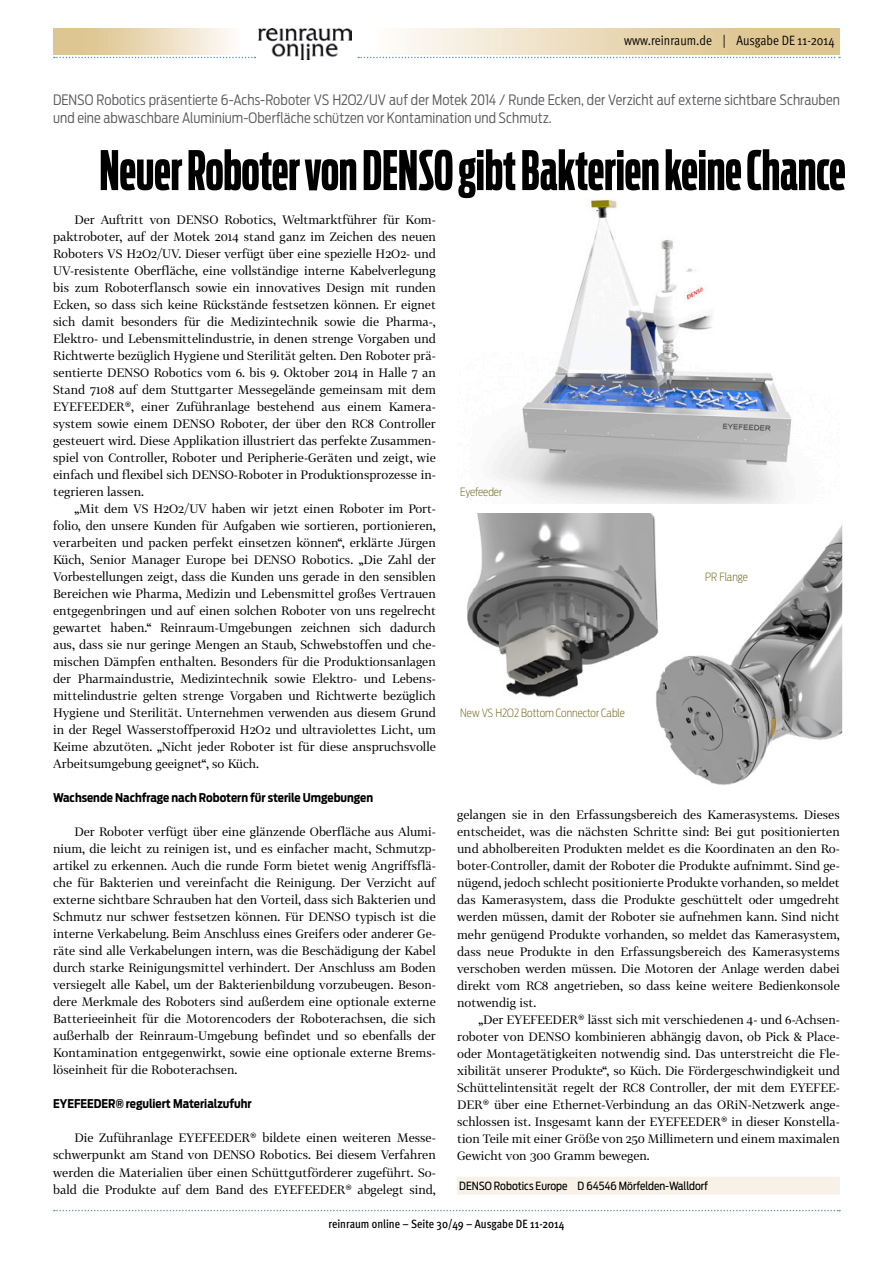
<style>
.page{position:relative;width:893px;height:1263px;background:#fff}
.page>*{position:absolute;margin:0;border:0;box-sizing:border-box;transform-origin:0 0}
.t1{font:700 54px "Antenna Comp";color:#000}
.t2{font:300 14.25px/18px "Antenna Cond";letter-spacing:.005em;color:#57585b}
.t3{font:13.5px "Meta OT Cond Norm";color:#000}
.t4{font:12px/17px "Tabac G2";color:#000;text-align:justify}
.t5{font:700 12px "Antenna Cond";color:#000}
.t6{font:500 condensed 12px "Meta OT";color:#000}
.t7{font:200 11.25px "Antenna Cond";color:#6b6114}
.t8{font:11.25px "Antenna Cond";color:#000}
</style>
<div class="page">
<svg style="left:358px;top:57px;width:482px;height:1px"></svg>
<svg style="left:54px;top:57px;width:201px;height:1px"></svg>
<svg style="left:54px;top:1210px;width:786px;height:1px"></svg>
<img style="left:258px;top:29px;width:94px;height:31px">
<img style="left:658px;top:525px;width:184px;height:260px">
<img style="left:491px;top:200px;width:301px;height:304px">
<div style="left:457px;top:1177px;width:383px;height:18px;background:#f7f1e7"></div>
<img style="left:467px;top:513px;width:197px;height:204px">
<p class="t3" style="left:624px;top:32px;width:212px">www.reinraum.de | Ausgabe DE 11-2014</p>
<p class="t2" style="left:53px;top:91px;width:788px">DENSO Robotics präsentierte 6-Achs-Roboter VS H2O2/UV auf der Motek 2014 / Runde Ecken, der Verzicht auf externe sichtbare Schrauben und eine abwaschbare Aluminium-Oberfläche schützen vor Kontamination und Schmutz.</p>
<h1 class="t1" style="left:99px;top:141px;width:748px">Neuer Roboter von DENSO gibt Bakterien keine Chance</h1>
<p class="t4" style="left:53px;top:211px;width:384px;text-indent:21px">Der Auftritt von DENSO Robotics, Weltmarktführer für Kom&shy;paktroboter, auf der Motek 2014 stand ganz im Zeichen des neuen Roboters VS H2O2/UV. Dieser verfügt über eine spezielle H2O2- und UV-resistente Oberfläche, eine vollständige interne Kabelverlegung bis zum Roboterflansch sowie ein innovatives Design mit runden Ecken, so dass sich keine Rückstände festsetzen können. Er eignet sich damit besonders für die Medizintechnik sowie die Pharma-, Elektro- und Lebensmittelindustrie, in denen strenge Vorgaben und Richtwerte bezüglich Hygiene und Sterilität gelten. Den Roboter prä&shy;sentierte DENSO Robotics vom 6. bis 9. Oktober 2014 in Halle 7 an Stand 7108 auf dem Stuttgarter Messegelände gemeinsam mit dem EYEFEEDER®, einer Zuführanlage bestehend aus einem Kamera&shy;system sowie einem DENSO Roboter, der über den RC8 Controller gesteuert wird. Diese Applikation illustriert das perfekte Zusammen&shy;spiel von Controller, Roboter und Peripherie-Geräten und zeigt, wie einfach und flexibel sich DENSO-Roboter in Produktionsprozesse in&shy;tegrieren lassen.</p>
<p class="t4" style="left:53px;top:500px;width:384px;text-indent:21px">„Mit dem VS H2O2/UV haben wir jetzt einen Roboter im Port&shy;folio, den unsere Kunden für Aufgaben wie sortieren, portionieren, verarbeiten und packen perfekt einsetzen können“, erklärte Jürgen Küch, Senior Manager Europe bei DENSO Robotics. „Die Zahl der Vorbestellungen zeigt, dass die Kunden uns gerade in den sensiblen Bereichen wie Pharma, Medizin und Lebensmittel großes Vertrauen entgegenbringen und auf einen solchen Roboter von uns regelrecht gewartet haben.“ Reinraum-Umgebungen zeichnen sich dadurch aus, dass sie nur geringe Mengen an Staub, Schwebstoffen und che&shy;mischen Dämpfen enthalten. Besonders für die Produktionsanlagen der Pharmaindustrie, Medizintechnik sowie Elektro- und Lebens&shy;mittelindustrie gelten strenge Vorgaben und Richtwerte bezüglich Hygiene und Sterilität. Unternehmen verwenden aus diesem Grund in der Regel Wasserstoffperoxid H2O2 und ultraviolettes Licht, um Keime abzutöten. „Nicht jeder Roboter ist für diese anspruchsvolle Arbeitsumgebung geeignet“, so Küch.</p>
<p class="t5" style="left:53px;top:791px;width:321px">Wachsende Nachfrage nach Robotern für sterile Umgebungen</p>
<p class="t4" style="left:53px;top:823px;width:384px;text-indent:21px">Der Roboter verfügt über eine glänzende Oberfläche aus Alumi&shy;nium, die leicht zu reinigen ist, und es einfacher macht, Schmutzp&shy;artikel zu erkennen. Auch die runde Form bietet wenig Angriffsflä&shy;che für Bakterien und vereinfacht die Reinigung. Der Verzicht auf externe sichtbare Schrauben hat den Vorteil, dass sich Bakterien und Schmutz nur schwer festsetzen können. Für DENSO typisch ist die interne Verkabelung. Beim Anschluss eines Greifers oder anderer Ge&shy;räte sind alle Verkabelungen intern, was die Beschädigung der Kabel durch starke Reinigungsmittel verhindert. Der Anschluss am Boden versiegelt alle Kabel, um der Bakterienbildung vorzubeugen. Beson&shy;dere Merkmale des Roboters sind außerdem eine optionale externe Batterieeinheit für die Motorencoders der Roboterachsen, die sich außerhalb der Reinraum-Umgebung befindet und so ebenfalls der Kontamination entgegenwirkt, sowie eine optionale externe Brems&shy;löseinheit für die Roboterachsen.</p>
<p class="t5" style="left:53px;top:1097px;width:200px">EYEFEEDER® reguliert Materialzufuhr</p>
<p class="t4" style="left:53px;top:1129px;width:384px;text-indent:21px">Die Zuführanlage EYEFEEDER® bildete einen weiteren Messe&shy;schwerpunkt am Stand von DENSO Robotics. Bei diesem Verfahren werden die Materialien über einen Schüttgutförderer zugeführt. So&shy;bald die Produkte auf dem Band des EYEFEEDER® abgelegt sind,</p>
<p class="t7" style="left:460px;top:485px;width:43px">Eyefeeder</p>
<p class="t7" style="left:460px;top:707px;width:166px">New VS H2O2 Bottom Connector Cable</p>
<p class="t7" style="left:705px;top:570px;width:44px">PR Flange</p>
<p class="t4" style="left:457px;top:806px;width:384px">gelangen sie in den Erfassungsbereich des Kamerasystems. Dieses entscheidet, was die nächsten Schritte sind: Bei gut positionierten und abholbereiten Produkten meldet es die Koordinaten an den Ro&shy;boter-Controller, damit der Roboter die Produkte aufnimmt. Sind ge&shy;nügend, jedoch schlecht positionierte Produkte vorhanden, so meldet das Kamerasystem, dass die Produkte geschüttelt oder umgedreht werden müssen, damit der Roboter sie aufnehmen kann. Sind nicht mehr genügend Produkte vorhanden, so meldet das Kamerasystem, dass neue Produkte in den Erfassungsbereich des Kamerasystems verschoben werden müssen. Die Motoren der Anlage werden dabei direkt vom RC8 angetrieben, so dass keine weitere Bedienkonsole notwendig ist.</p>
<p class="t4" style="left:457px;top:1010px;width:384px;text-indent:21px">„Der EYEFEEDER® lässt sich mit verschiedenen 4- und 6-Achsen&shy;roboter von DENSO kombinieren abhängig davon, ob Pick &amp; Place&shy;oder Montagetätigkeiten notwendig sind. Das unterstreicht die Fle&shy;xibilität unserer Produkte“, so Küch. Die Fördergeschwindigkeit und Schüttelintensität regelt der RC8 Controller, der mit dem EYEFEE-DER® über eine Ethernet-Verbindung an das ORiN-Netzwerk ange&shy;schlossen ist. Insgesamt kann der EYEFEEDER® in dieser Konstella&shy;tion Teile mit einer Größe von 250 Millimetern und einem maximalen Gewicht von 300 Gramm bewegen.</p>
<p class="t8" style="left:459px;top:1179px;width:250px">DENSO Robotics Europe D 64546 Mörfelden-Walldorf</p>
<p class="t6" style="left:328px;top:1216px;width:237px">reinraum online – Seite 30/49 – Ausgabe DE 11-2014</p>
</div>
